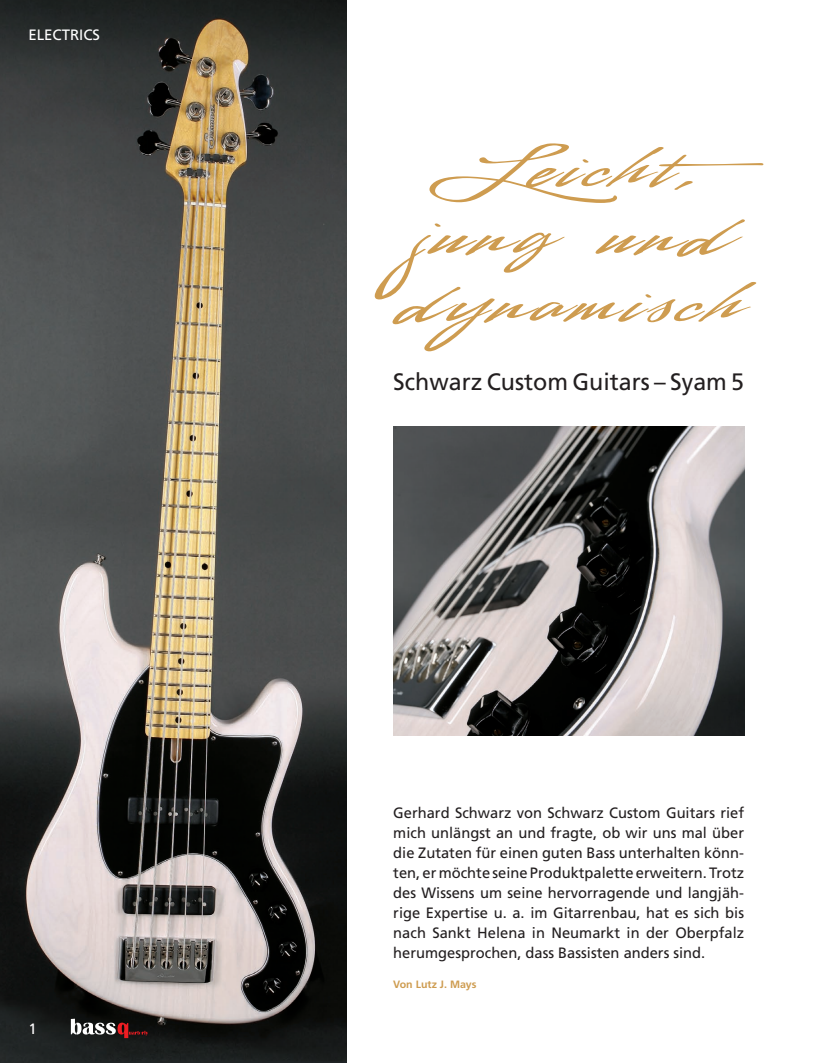
<style>
.page{position:relative;width:815px;height:1063px;background:#fff}
.page>*{position:absolute;margin:0;border:0;box-sizing:border-box;transform-origin:0 0}
.t1{font:82.5px/67.5px "LHF Sofia Script";letter-spacing:.055em;color:#ce9c50;text-align:center;scale:1.4 1}
.t2{font:23.75px "Frutiger";color:#231f20}
.t3{font:15px/20px "Frutiger";color:#231f20;text-align:justify}
.t4{font:15px "Frutiger";color:#fff}
.t5{font:700 10.62px "Frutiger";color:#ce9c50}
</style>
<div class="page">
<img style="left:0;top:0;width:346px;height:1063px">
<svg style="left:71px;top:1019px;width:77px;height:19px"></svg>
<img style="left:393px;top:427px;width:351px;height:308px">
<p class="t4" style="left:28px;top:26px;width:73px">ELECTRICS</p>
<p class="t4" style="left:28px;top:1020px;width:10px">1</p>
<h1 class="t1" style="left:399px;top:123px;width:265px">Leicht, jung und dynamisch</h1>
<h2 class="t2" style="left:393px;top:368px;width:352px">Schwarz Custom Guitars – Syam 5</h2>
<p class="t3" style="left:393px;top:803px;width:352px">Gerhard Schwarz von Schwarz Custom Guitars rief mich unlängst an und fragte, ob wir uns mal über die Zutaten für einen guten Bass unterhalten könn&shy;ten, er möchte seine Produktpalette erweitern. Trotz des Wissens um seine hervorragende und langjäh&shy;rige Expertise u. a. im Gitarrenbau, hat es sich bis nach Sankt Helena in Neumarkt in der Oberpfalz herumgesprochen, dass Bassisten anders sind.</p>
<p class="t5" style="left:393px;top:978px;width:85px">Von Lutz J. Mays</p>
</div>
